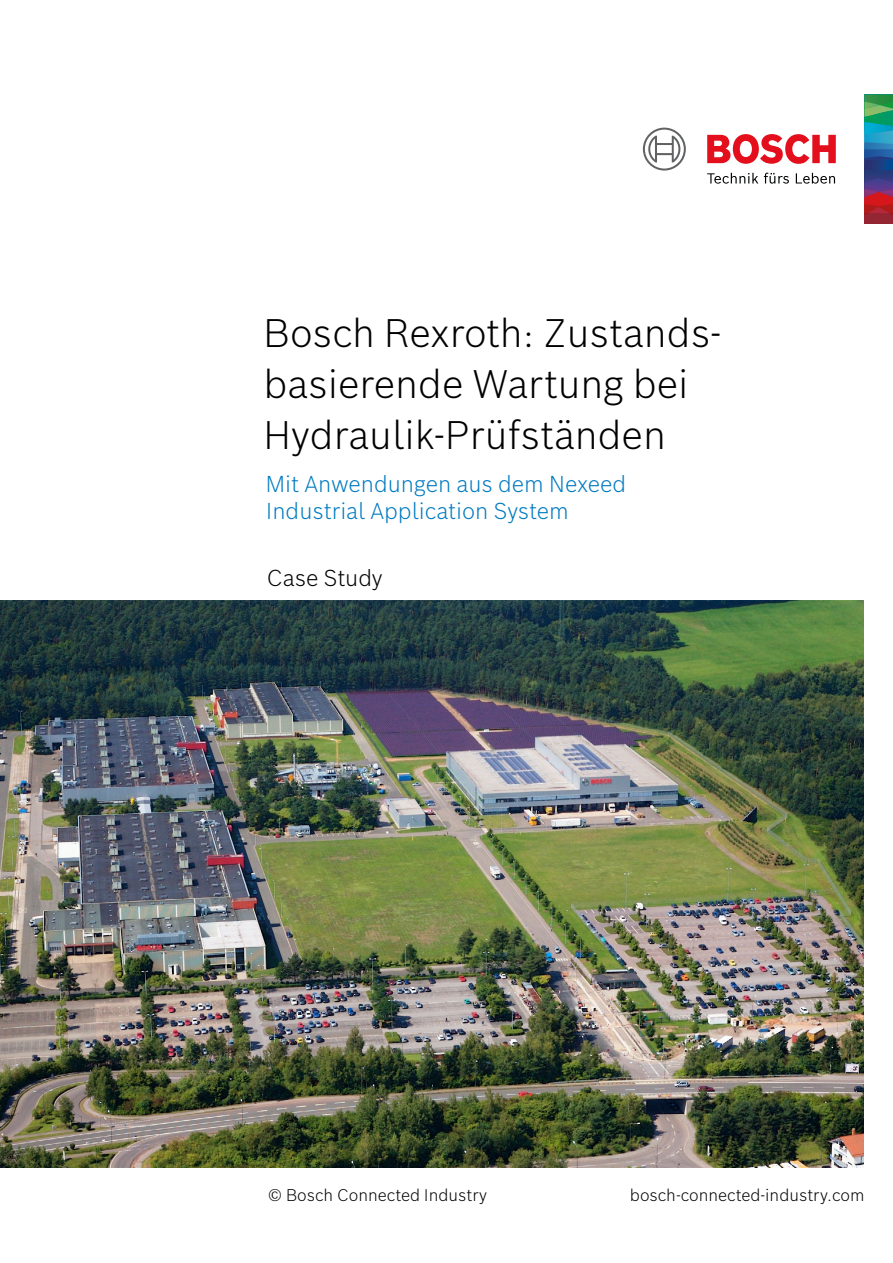
<style>
.page{position:relative;width:893px;height:1263px;background:#fff}
.page>*{position:absolute;margin:0;border:0;box-sizing:border-box;transform-origin:0 0}
.t1{font:300 39px/51px "Bosch Sans";color:#000}
.t2{font:300 22.5px/27px "Bosch Sans";color:#007bc0}
.t3{font:300 22.5px "Bosch Sans";letter-spacing:-.005em;color:#000}
.t4{font:300 16.5px "Bosch Sans";color:#000}
</style>
<div class="page">
<img style="left:0;top:600px;width:864px;height:568px">
<svg style="left:864px;top:95px;width:29px;height:128px;background:#4c6073"></svg>
<svg style="left:707px;top:173px;width:51px;height:11px"></svg>
<svg style="left:764px;top:173px;width:25px;height:11px"></svg>
<svg style="left:796px;top:173px;width:39px;height:11px"></svg>
<svg style="left:707px;top:134px;width:129px;height:30px"></svg>
<svg style="left:643px;top:128px;width:43px;height:43px"></svg>
<p class="t1" style="left:264px;top:306px;width:459px">Bosch Rexroth: Zustands&shy;basierende Wartung bei<br>Hydraulik-Prüfständen</p>
<p class="t2" style="left:266px;top:470px;width:362px">Mit Anwendungen aus dem Nexeed<br>Industrial Application System</p>
<p class="t3" style="left:267px;top:563px;width:117px">Case Study</p>
<p class="t4" style="left:268px;top:1184px;width:221px">© Bosch Connected Industry</p>
<p class="t4" style="left:630px;top:1184px;width:236px">bosch-connected-industry.com</p>
</div>
